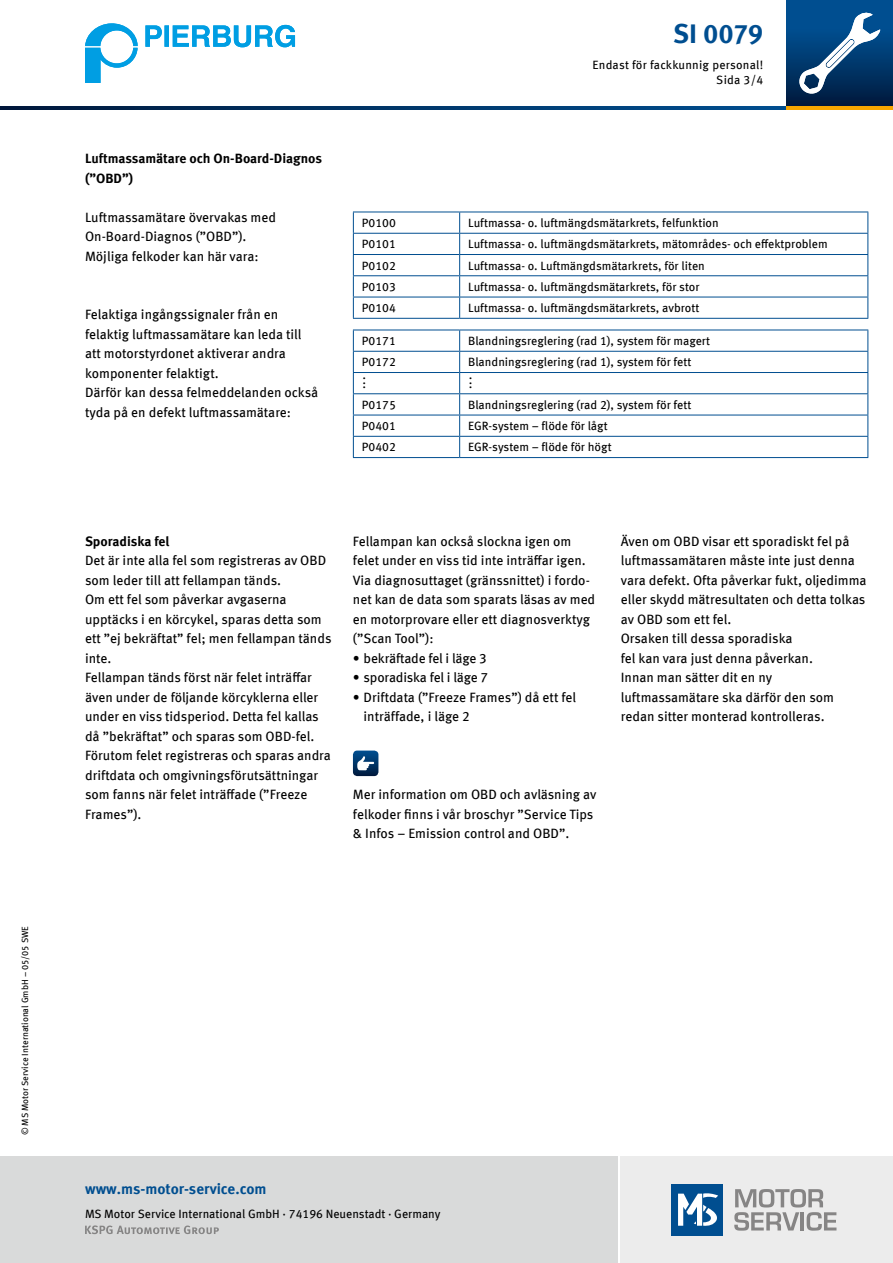
<style>
.page{position:relative;width:893px;height:1263px;background:#fff}
.page>*{position:absolute;margin:0;border:0;box-sizing:border-box;transform-origin:0 0}
.t1{font:700 27px "Meta OFC";letter-spacing:-.01em;color:#004e90}
.t2{font:700 15px "Meta OFC";color:#004e90}
.t3{font:13.5px/19.5px "Meta OFC";color:#000}
.t4{font:700 13.5px/19.5px "Meta OFC";color:#000}
.t5{font:12px "Meta OFC";color:#000}
.t6{font:12px/15px "Meta OFC";letter-spacing:.02em;color:#000;text-align:right}
.t7{font:700 10.5px "Meta OFC";color:#000}
.t8{font:9px "Meta OFC";color:#000}
</style>
<div class="page">
<div style="left:621px;top:1157px;width:272px;height:106px;background:#ececec"></div>
<div style="left:0;top:1157px;width:617px;height:106px;background:#d9dada"></div>
<div style="left:672px;top:1184px;width:51px;height:51px;background:#004e90"></div>
<svg style="left:678px;top:1193px;width:40px;height:33px"></svg>
<svg style="left:734px;top:1189px;width:102px;height:42px"></svg>
<svg style="left:787px;top:0;width:106px;height:106px;background:#00386e"></svg>
<svg style="left:85px;top:1225px;width:134px;height:9px"></svg>
<svg style="left:0;top:106px;width:787px;height:4px;background:#003466"></svg>
<hr style="left:787px;top:106px;width:106px;height:4px;background:#f7a500">
<svg style="left:798px;top:12px;width:82px;height:83px"></svg>
<svg style="left:85px;top:23px;width:53px;height:60px"></svg>
<svg style="left:145px;top:25px;width:150px;height:22px"></svg>
<svg style="left:353px;top:750px;width:25px;height:26px"></svg>
<svg style="left:354px;top:213px;width:513px;height:105px"></svg>
<hr style="left:353px;top:212px;width:107px;height:1px;background:#004e90">
<hr style="left:460px;top:212px;width:408px;height:1px;background:#004e90">
<hr style="left:353px;top:233px;width:107px;height:1px;background:#004e90">
<hr style="left:353px;top:254px;width:107px;height:1px;background:#004e90">
<hr style="left:353px;top:275px;width:107px;height:1px;background:#004e90">
<hr style="left:460px;top:233px;width:408px;height:1px;background:#004e90">
<hr style="left:460px;top:254px;width:408px;height:1px;background:#004e90">
<hr style="left:460px;top:275px;width:408px;height:1px;background:#004e90">
<svg style="left:353px;top:212px;width:1px;height:106px"></svg>
<hr style="left:353px;top:297px;width:107px;height:1px;background:#004e90">
<hr style="left:353px;top:318px;width:107px;height:1px;background:#004e90">
<svg style="left:459px;top:212px;width:1px;height:106px"></svg>
<hr style="left:460px;top:297px;width:408px;height:1px;background:#004e90">
<svg style="left:867px;top:212px;width:1px;height:106px"></svg>
<hr style="left:460px;top:318px;width:408px;height:1px;background:#004e90">
<svg style="left:354px;top:331px;width:513px;height:126px"></svg>
<hr style="left:353px;top:330px;width:107px;height:1px;background:#004e90">
<hr style="left:460px;top:330px;width:408px;height:1px;background:#004e90">
<hr style="left:353px;top:351px;width:107px;height:1px;background:#004e90">
<hr style="left:353px;top:372px;width:107px;height:1px;background:#004e90">
<hr style="left:353px;top:393px;width:107px;height:1px;background:#004e90">
<hr style="left:353px;top:415px;width:107px;height:1px;background:#004e90">
<hr style="left:460px;top:351px;width:408px;height:1px;background:#004e90">
<hr style="left:460px;top:372px;width:408px;height:1px;background:#004e90">
<hr style="left:460px;top:393px;width:408px;height:1px;background:#004e90">
<hr style="left:460px;top:415px;width:408px;height:1px;background:#004e90">
<svg style="left:353px;top:330px;width:1px;height:127px"></svg>
<hr style="left:353px;top:436px;width:107px;height:1px;background:#004e90">
<hr style="left:353px;top:457px;width:107px;height:1px;background:#004e90">
<svg style="left:459px;top:330px;width:1px;height:127px"></svg>
<hr style="left:460px;top:436px;width:408px;height:1px;background:#004e90">
<svg style="left:867px;top:330px;width:1px;height:127px"></svg>
<hr style="left:460px;top:457px;width:408px;height:1px;background:#004e90">
<p class="t8" style="left:19px;top:1135px;width:211px;rotate:-90deg">© MS Motor Service International GmbH – 05/05 SWE</p>
<h1 class="t1" style="left:673px;top:16px;width:92px">SI 0079</h1>
<p class="t4" style="left:85px;top:149px;width:239px">Luftmassamätare och On-Board-Diagnos (”OBD”)</p>
<p class="t3" style="left:85px;top:207px;width:193px">Luftmassamätare övervakas med<br>On-Board-Diagnos (”OBD”).<br>Möjliga felkoder kan här vara:</p>
<p class="t3" style="left:85px;top:305px;width:235px">Felaktiga ingångssignaler från en felaktig luftmassamätare kan leda till att motorstyrdonet aktiverar andra komponenter felaktigt.<br>Därför kan dessa felmeddelanden också tyda på en defekt luftmassamätare:</p>
<p class="t6" style="left:592px;top:57px;width:172px">Endast för fackkunnig personal!<br>Sida 3/4</p>
<p class="t5" style="left:362px;top:215px;width:36px">P0100</p>
<p class="t5" style="left:468px;top:215px;width:252px">Luftmassa- o. luftmängdsmätarkrets, felfunktion</p>
<p class="t5" style="left:362px;top:237px;width:36px">P0101</p>
<p class="t5" style="left:468px;top:237px;width:361px">Luftmassa- o. luftmängdsmätarkrets, mätområdes- och effektproblem</p>
<p class="t5" style="left:362px;top:258px;width:36px">P0102</p>
<p class="t5" style="left:468px;top:258px;width:238px">Luftmassa- o. Luftmängdsmätarkrets, för liten</p>
<p class="t5" style="left:362px;top:279px;width:36px">P0103</p>
<p class="t5" style="left:468px;top:279px;width:233px">Luftmassa- o. luftmängdsmätarkrets, för stor</p>
<p class="t5" style="left:362px;top:301px;width:36px">P0104</p>
<p class="t5" style="left:468px;top:301px;width:233px">Luftmassa- o. luftmängdsmätarkrets, avbrott</p>
<p class="t5" style="left:362px;top:333px;width:36px">P0171</p>
<p class="t5" style="left:468px;top:333px;width:244px">Blandningsreglering (rad 1), system för magert</p>
<p class="t5" style="left:362px;top:355px;width:36px">P0172</p>
<p class="t5" style="left:468px;top:355px;width:225px">Blandningsreglering (rad 1), system för fett</p>
<p class="t5" style="left:362px;top:397px;width:36px">P0175</p>
<p class="t5" style="left:468px;top:397px;width:225px">Blandningsreglering (rad 2), system för fett</p>
<p class="t5" style="left:362px;top:419px;width:36px">P0401</p>
<p class="t5" style="left:468px;top:419px;width:141px">EGR-system – flöde för lågt</p>
<p class="t5" style="left:362px;top:440px;width:36px">P0402</p>
<p class="t5" style="left:468px;top:440px;width:145px">EGR-system – flöde för högt</p>
<p class="t7" style="left:363px;top:373px;width:5px">...</p>
<p class="t7" style="left:469px;top:374px;width:5px">...</p>
<p class="t4" style="left:85px;top:532px;width:86px">Sporadiska fel</p>
<p class="t3" style="left:85px;top:551px;width:248px">Det är inte alla fel som registreras av OBD som leder till att fellampan tänds.<br>Om ett fel som påverkar avgaserna upptäcks i en körcykel, sparas detta som ett ”ej bekräftat” fel; men fellampan tänds inte.<br>Fellampan tänds först när felet inträffar även under de följande körcyklerna eller under en viss tidsperiod. Detta fel kallas då ”bekräftat” och sparas som OBD-fel.<br>Förutom felet registreras och sparas andra driftdata och omgivningsförutsättningar som fanns när felet inträffade (”Freeze Frames”).</p>
<p class="t3" style="left:353px;top:531px;width:244px">Fellampan kan också slockna igen om felet under en viss tid inte inträffar igen.<br>Via diagnosuttaget (gränssnittet) i fordo&shy;net kan de data som sparats läsas av med en motorprovare eller ett diagnosverktyg (”Scan Tool”):</p>
<p class="t3" style="left:353px;top:648px;width:135px">• bekräftade fel i läge 3</p>
<p class="t3" style="left:353px;top:668px;width:137px">• sporadiska fel i läge 7</p>
<p class="t3" style="left:364px;top:687px;width:214px;text-indent:-11px">• Driftdata (”Freeze Frames”) då ett fel inträffade, i läge 2</p>
<p class="t3" style="left:353px;top:785px;width:245px">Mer information om OBD och avläsning av felkoder finns i vår broschyr ”Service Tips &amp; Infos – Emission control and OBD”.</p>
<p class="t3" style="left:621px;top:531px;width:247px">Även om OBD visar ett sporadiskt fel på luftmassamätaren måste inte just denna vara defekt. Ofta påverkar fukt, oljedimma eller skydd mätresultaten och detta tolkas av OBD som ett fel.<br>Orsaken till dessa sporadiska<br>fel kan vara just denna påverkan.<br>Innan man sätter dit en ny luftmassamätare ska därför den som redan sitter monterad kontrolleras.</p>
<p class="t2" style="left:85px;top:1179px;width:183px">www.ms-motor-service.com</p>
<p class="t5" style="left:85px;top:1206px;width:357px">MS Motor Service International GmbH · 74196 Neuenstadt · Germany</p>
</div>
